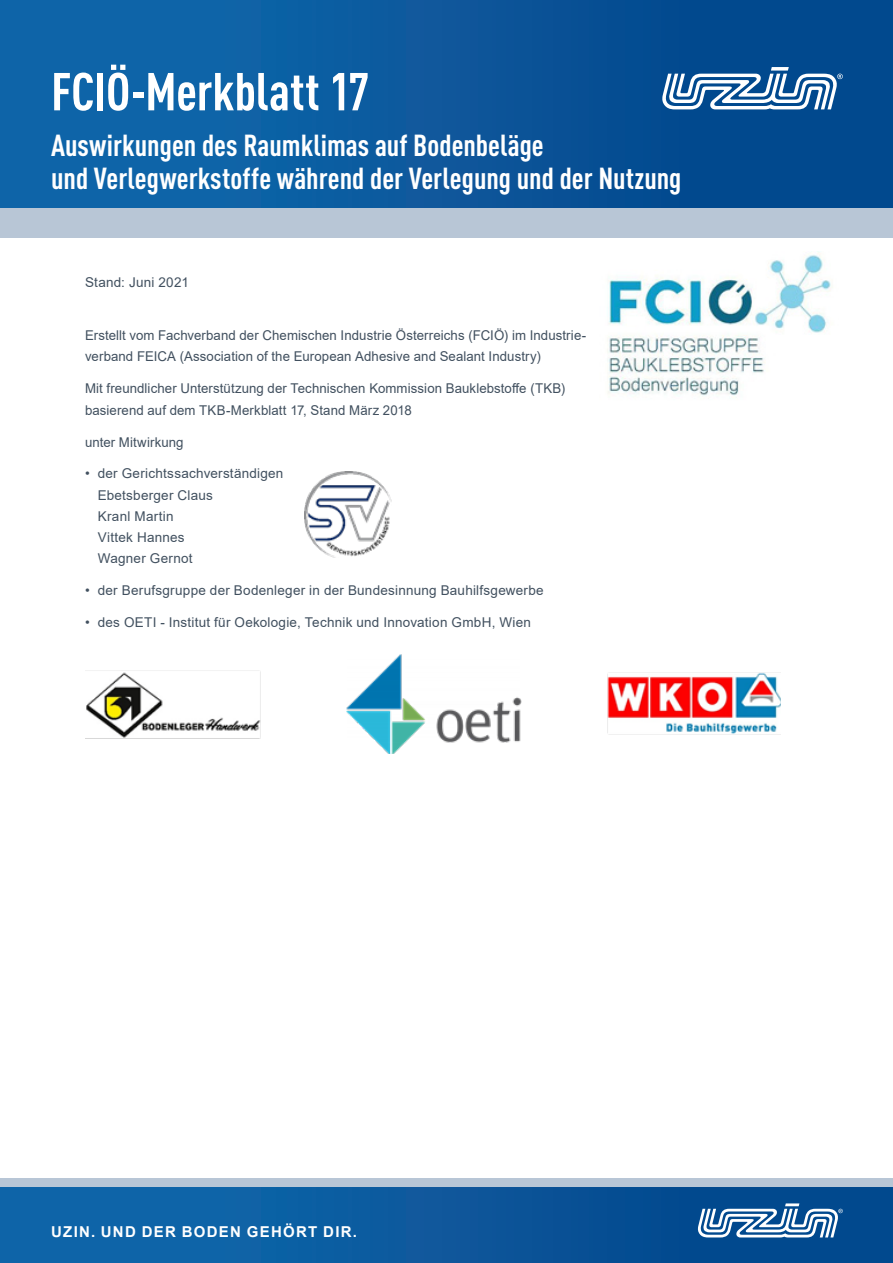
<style>
.page{position:relative;width:893px;height:1263px;background:#fff}
.page>*{position:absolute;margin:0;border:0;box-sizing:border-box;transform-origin:0 0}
.t1{font:700 condensed 52.5px "DIN Pro";letter-spacing:-.005em;color:#fff}
.t2{font:700 condensed 30px/33px "DIN Pro";color:#fff}
.t3{font:700 15px "Arial";letter-spacing:.085em;color:#fff}
.BU_Links_VERSAL{font:13.5px/21.3px "Arial";letter-spacing:.01em;color:#41505f}
</style>
<div class="page">
<div style="left:0;top:1186px;width:893px;height:77px;background:linear-gradient(to right,#1269ad,#01448a)"></div>
<div style="left:0;top:1178px;width:893px;height:8px;background:#b8c6d6"></div>
<div style="left:0;top:0;width:893px;height:208px;background:linear-gradient(to right,#1269ad,#01448a)"></div>
<div style="left:0;top:208px;width:893px;height:30px;background:#b8c6d6"></div>
<svg style="left:698px;top:1203px;width:145px;height:34px"></svg>
<svg style="left:662px;top:67px;width:181px;height:42px"></svg>
<img style="left:608px;top:252px;width:223px;height:144px">
<img style="left:305px;top:472px;width:86px;height:85px">
<img style="left:85px;top:654px;width:696px;height:99px">
<p class="t1" style="left:51px;top:52px;width:320px">FCIÖ-Merkblatt 17</p>
<p class="t2" style="left:51px;top:126px;width:632px">Auswirkungen des Raumklimas auf Bodenbeläge<br>und Verlegwerkstoffe während der Verlegung und der Nutzung</p>
<p class="BU_Links_VERSAL" style="left:85px;top:272px;width:105px">Stand: Juni 2021</p>
<p class="BU_Links_VERSAL" style="left:85px;top:325px;width:503px">Erstellt vom Fachverband der Chemischen Industrie Österreichs (FCIÖ) im Industrie&shy;verband FEICA (Association of the European Adhesive and Sealant Industry)</p>
<p class="BU_Links_VERSAL" style="left:85px;top:378px;width:482px">Mit freundlicher Unterstützung der Technischen Kommission Bauklebstoffe (TKB) basierend auf dem TKB-Merkblatt 17, Stand März 2018</p>
<p class="BU_Links_VERSAL" style="left:85px;top:431px;width:100px">unter Mitwirkung</p>
<p class="BU_Links_VERSAL" style="left:98px;top:463px;width:187px;text-indent:-13px">• der Gerichtssachverständigen<br>Ebetsberger Claus<br>Kranl Martin<br>Vittek Hannes<br>Wagner Gernot</p>
<p class="BU_Links_VERSAL" style="left:85px;top:580px;width:460px">• der Berufsgruppe der Bodenleger in der Bundesinnung Bauhilfsgewerbe</p>
<p class="BU_Links_VERSAL" style="left:85px;top:612px;width:447px">• des OETI - Institut für Oekologie, Technik und Innovation GmbH, Wien</p>
<p class="t3" style="left:51px;top:1221px;width:307px">UZIN. UND DER BODEN GEHÖRT DIR.</p>
</div>
